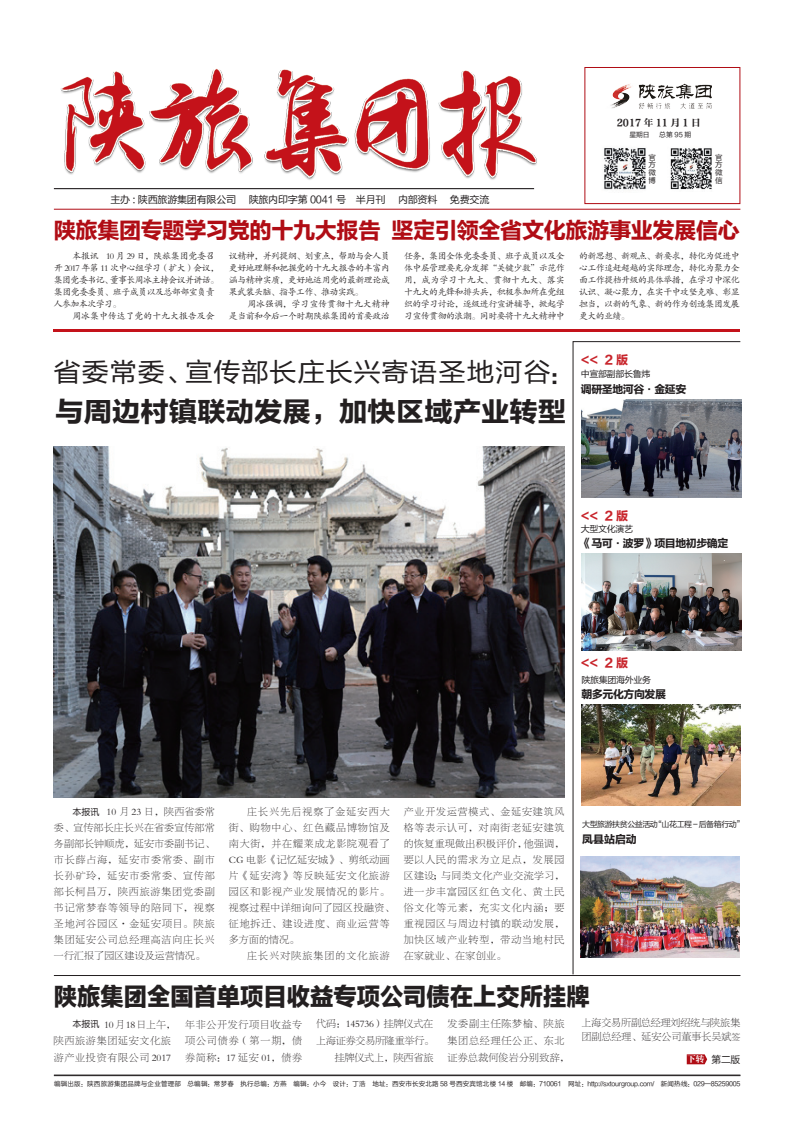
<style>
.page{position:relative;width:800px;height:1146px;background:#fff}
.page>*{position:absolute;margin:0;border:0;box-sizing:border-box;transform-origin:0 0}
.t1{font:27px "FZLTDHK GBK1 0";color:#231f20;scale:1.05 1}
.t2{font:26.2px "FZLTHK GBK1 0";letter-spacing:.02em;color:#231f20;scale:1.05 1}
.t3{font:24.5px "FZLTTHJW GB1 0";color:#231f20;scale:.95 1}
.t4{font:22.2px "FZLTDHK GBK1 0";letter-spacing:-.02em;color:#b00d15}
.t5{font:12.2px "FZLTDHK GBK1 0";color:#c8242b}
.t6{font:10.9px "FZLTDHK GBK1 0";letter-spacing:-.04em;color:#231f20}
.t7{font:10px/16.6px "FZBSK GBK1 0";letter-spacing:-.02em;color:#231f20;text-align:right}
.t8{font:10px/16.6px "FZBSK GBK1 0";letter-spacing:.07em;color:#231f20}
.t9{font:10px "FZLTHJW GB1 0";letter-spacing:-.025em;color:#231f20}
.t10{font:10px/16.6px "FZBSK GBK1 0";letter-spacing:.02em;color:#231f20;text-align:justify}
.t11{font:10px/16.6px "FZBSK GBK1 0";letter-spacing:.08em;color:#231f20}
.t12{font:10px/14.2px "FZBSK GBK1 0";color:#231f20}
.t13{font:9.9px/16px "FZBSK GBK1 0";letter-spacing:.095em;color:#231f20;text-align:justify}
.t14{font:9.9px "FZBSK GBK1 0";letter-spacing:.115em;color:#231f20}
.t15{font:9.9px "FZLTHK GBK1 0";color:#231f20}
.t16{font:9.6px "FZCYSK GBK1 0";letter-spacing:.25em;color:#231f20}
.t17{font:9px/12px "FZKTJW GB1 0";letter-spacing:-.065em;color:#231f20;text-align:justify}
.t18{font:9px "FZLTHK GBK1 0";letter-spacing:-.04em;color:#231f20}
.t19{font:9px "FZKTJW GB1 0";letter-spacing:-.015em;color:#231f20}
.t20{font:8px "FZLTHK GBK1 0";letter-spacing:-.06em;color:#231f20}
.t21{font:7.5px/7.6px "FZLTHJW GB1 0";color:#231f20;text-align:justify}
.t22{font:6.8px "FZLTHJW GB1 0";color:#231f20}
.t23{font:6.5px "FZLTHJW GB1 0";letter-spacing:.03em;color:#231f20}
.s1{font-size:26px}
.s2{font-family:"FZLTHK GBK1 0";font-size:9px}
.s3{font-size:9px}
.s4{font-family:"FZCYSK GBK1 0";font-size:8.6px;color:#fff}
</style>
<div class="page">
<hr style="left:54px;top:1074px;width:686px;height:1px;background:#231f20">
<hr style="left:54px;top:1075px;width:686px;height:1px;background:#231f20">
<hr style="left:54px;top:209px;width:686px;height:1px;background:#b00d15">
<div style="left:584px;top:67px;width:156px;height:137px;border:1px solid #b00d15"></div>
<img style="left:670px;top:148px;width:42px;height:42px">
<img style="left:604px;top:148px;width:42px;height:42px">
<img style="left:610px;top:83px;width:101px;height:25px">
<hr style="left:54px;top:188px;width:480px;height:1px;background:#231f20">
<img style="left:60px;top:68px;width:193px;height:107px">
<img style="left:264px;top:69px;width:76px;height:111px">
<img style="left:340px;top:78px;width:90px;height:96px">
<img style="left:438px;top:70px;width:99px;height:110px">
<hr style="left:54px;top:975px;width:686px;height:1px;background:#231f20">
<svg style="left:572px;top:341px;width:168px;height:633px"></svg>
<hr style="left:53px;top:329px;width:686px;height:3px;background:#c4121a">
<img style="left:54px;top:447px;width:510px;height:350px">
<svg style="left:686px;top:1054px;width:21px;height:10px"></svg>
<img style="left:580px;top:856px;width:159px;height:101px">
<img style="left:581px;top:553px;width:160px;height:97px">
<img style="left:581px;top:399px;width:160px;height:98px">
<img style="left:581px;top:704px;width:159px;height:101px">
<p class="t9" style="left:110px;top:194px;width:380px">主办 : 陕西旅游集团有限公司 陕旅内印字第 0041 号 半月刊 内部资料 免费交流</p>
<p class="t16" style="left:616px;top:118px;width:85px">2017年11月1日</p>
<p class="t22" style="left:629px;top:131px;width:22px">星期日</p>
<p class="t22" style="left:659px;top:131px;width:34px">总第 95 期</p>
<p class="t21" style="left:648px;top:153px;width:9px">官方微博</p>
<p class="t21" style="left:714px;top:153px;width:9px">官方微信</p>
<h3 class="t4" style="left:54px;top:218px;width:687px">陕旅集团专题学习党的十九大报告 坚定引领全省文化旅游事业发展信心</h3>
<p class="t17" style="left:54px;top:250px;width:167px;text-align:left;text-indent:18px">本报讯 10 月 29 日，陕旅集团党委召开 2017 年第 11 次中心组学习（扩大）会议，集团党委书记、董事长周冰主持会议并讲话。集团党委委员、班子成员以及总部部室负责人参加本次学习。</p>
<p class="t19" style="left:72px;top:311px;width:144px">周冰集中传达了党的十九大报告及会</p>
<p class="t17" style="left:229px;top:250px;width:162px">议精神，并列提纲、划重点，帮助与会人员更好地理解和把握党的十九大报告的丰富内涵与精神实质，更好地运用党的最新理论成果武装头脑、指导工作、推动实践。</p>
<p class="t17" style="left:229px;top:298px;width:162px;text-align:right">周冰强调，学习宣传贯彻十九大精神<br>是当前和今后一个时期陕旅集团的首要政治</p>
<p class="t17" style="left:404px;top:250px;width:162px">任务，集团全体党委委员、班子成员以及全体中层管理要充分发挥“关键少数”示范作用，成为学习十九大、贯彻十九大、落实十九大的先锋和排头兵，积极参加所在党组织的学习讨论，逐级进行宣讲辅导，掀起学习宣传贯彻的浪潮。同时要将十九大精神中</p>
<p class="t17" style="left:579px;top:250px;width:162px">的新思想、新观点、新要求，转化为促进中心工作追赶超越的实际理念，转化为聚力全面工作提档升级的具体举措，在学习中深化认识、凝心聚力，在实干中攻坚克难、彰显担当，以新的气象、新的作为创造集团发展更大的业绩。</p>
<h2 class="t2" style="left:53px;top:357px;width:498px">省委常委、宣传部长庄长兴<span class="s1">寄语圣地河谷：</span></h2>
<h1 class="t1" style="left:55px;top:397px;width:488px">与周边村镇联动发展，加快区域产业转型</h1>
<p class="t5" style="left:580px;top:353px;width:49px">&lt;&lt; 2 版</p>
<p class="t18" style="left:580px;top:369px;width:71px">中宣部副部长鲁炜</p>
<p class="t6" style="left:580px;top:383px;width:107px">调研圣地河谷·金延安</p>
<p class="t5" style="left:580px;top:508px;width:49px">&lt;&lt; 2 版</p>
<p class="t18" style="left:580px;top:523px;width:54px">大型文化演艺</p>
<p class="t6" style="left:580px;top:537px;width:149px">《马可·波罗》项目地初步确定</p>
<p class="t5" style="left:580px;top:655px;width:49px">&lt;&lt; 2 版</p>
<p class="t18" style="left:581px;top:674px;width:71px">陕旅集团海外业务</p>
<p class="t6" style="left:581px;top:687px;width:86px">朝多元化方向发展</p>
<p class="t13" style="left:54px;top:803px;width:162px;text-indent:18px"><span class="s2">本报讯</span> 10 月 23 日，陕西省委常委、宣传部长庄长兴在省委宣传部常务副部长钟顺虎，延安市委副书记、市长薛占海，延安市委常委、副市长孙矿玲，延安市委常委、宣传部部长柯昌万，陕西旅游集团党委副书记常梦春等领导的陪同下，视察圣地河谷园区·金延安项目。陕旅集团延安公司总经理高洁向庄长兴一行汇报了园区建设及运营情况。</p>
<p class="t13" style="left:229px;top:803px;width:167px;text-align:left;text-indent:18px">庄长兴先后视察了金延安西大街、购物中心、红色藏品博物馆及南大街，并在耀莱成龙影院观看了<br>CG 电影《记忆延安城》、剪纸动画片《延安湾》等反映延安文化旅游园区和影视产业发展情况的影片。视察过程中详细询问了园区投融资、征地拆迁、建设进度、商业运营等多方面的情况。</p>
<p class="t14" style="left:247px;top:950px;width:144px">庄长兴对陕旅集团的文化旅游</p>
<p class="t13" style="left:403px;top:803px;width:162px">产业开发运营模式、金延安建筑风格等表示认可，对南街老延安建筑的恢复重现做出积极评价，他强调，要以人民的需求为立足点，发展园区建设；与同类文化产业交流学习，进一步丰富园区红色文化、黄土民俗文化等元素，充实文化内涵；要重视园区与周边村镇的联动发展，加快区域产业转型，带动当地村民在家就业、在家创业。</p>
<p class="t20" style="left:582px;top:819px;width:164px">大型旅游扶贫公益活动“山花工程-后备箱行动”</p>
<p class="t6" style="left:582px;top:832px;width:56px">凤县站启动</p>
<h3 class="t3" style="left:54px;top:982px;width:565px">陕旅集团全国首单项目收益专项公司债在上交所挂牌</h3>
<p class="t12" style="left:581px;top:1015px;width:160px">上海交易所副总经理刘绍统与陕旅集团副总经理、延安公司董事长吴斌<span class="s3">签</span></p>
<p class="t15" style="left:687px;top:1053px;width:55px"><span class="s4">下转</span> 第二版</p>
<p class="t8" style="left:54px;top:1015px;width:123px;text-indent:18px"><span class="s2">本报讯</span> 10月18日上午，陕西旅游集团延安文化旅游产业投资有限公司 2017</p>
<p class="t10" style="left:185px;top:1015px;width:118px">年非公开发行项目收益专项公司债券（第一期，债券简称：17 延安 01，债券</p>
<p class="t7" style="left:316px;top:1015px;width:119px">代码：145736）挂牌仪式在上海证券交易所隆重举行。挂牌仪式上，陕西省旅</p>
<p class="t11" style="left:447px;top:1015px;width:123px">发委副主任陈梦榆、陕旅集团总经理任公正、东北证券总裁何俊岩分别致辞，</p>
<p class="t23" style="left:54px;top:1079px;width:687px">编辑出版：陕西旅游集团品牌与企业管理部 总编辑：常梦春 执行总编：方燕 编辑：小今 设计：丁浩 地址：西安市长安北路 58 号西安宾馆北楼 14 楼 邮编：710061 网址：http://sxtourgroup.com/ 新闻热线：029—85259005</p>
</div>
